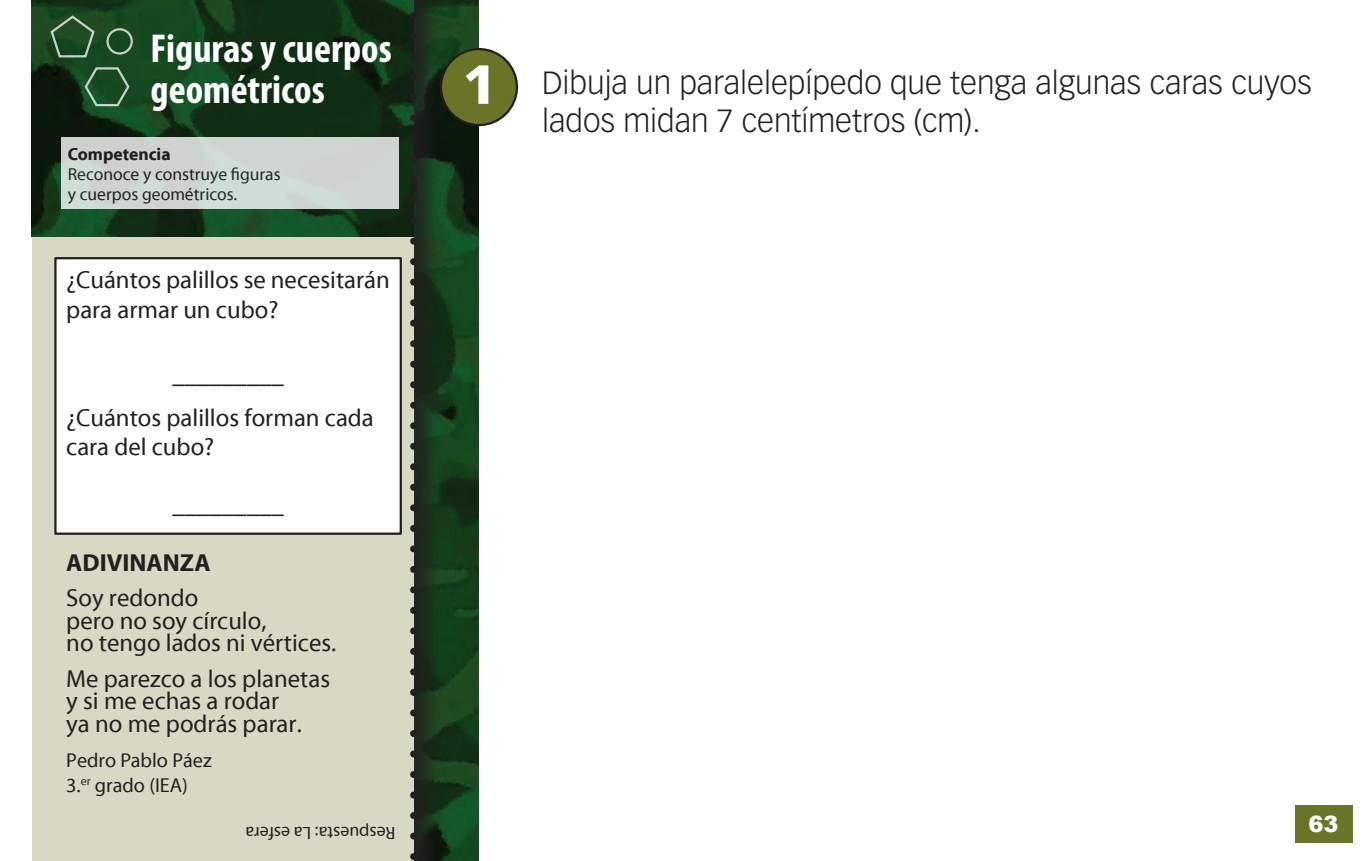
<style>
.page{position:relative;width:1371px;height:861px;background:#fff}
.page>*{position:absolute;margin:0;border:0;box-sizing:border-box;transform-origin:0 0}
.t1{font:900 54px "Vectora LH";color:#fff}
.t2{font:700 condensed 40.5px/40.5px "Myriad Pro";color:#fff}
.Pregunta{font:300 31.5px/37.8px "Vectora LH";color:#231f20}
.Texto_11{font:24.75px/22.5px "Myriad Pro";color:#231f20}
.Texto_11-2{font:700 24.75px "Myriad Pro";color:#231f20}
.t3{font:900 22.5px "Arial";color:#fff}
.Myriad_Pro_10_5_mm_s{font:20.25px "Myriad Pro";color:#231f20}
.t4{font:18px "Myriad Pro";color:#231f20}
.t5{font:17.55px/20.2px "Myriad Pro";color:#231f20}
.t6{font:700 17.55px "Myriad Pro";color:#231f20}
</style>
<div class="page">
<img style="left:442px;top:0;width:36px;height:860px">
<div style="left:35px;top:0;width:407px;height:860px;background:#231f20;opacity:.75"></div>
<div style="left:32px;top:0;width:382px;height:860px;background:#d8d9c4"></div>
<img style="left:32px;top:0;width:378px;height:237px">
<svg style="left:410px;top:0;width:7px;height:861px"></svg>
<div style="left:1295px;top:804px;width:57px;height:38px;background:#6a7429"></div>
<svg style="left:49px;top:14px;width:47px;height:45px;background:#315a37"></svg>
<svg style="left:83px;top:65px;width:48px;height:42px;background:#2e5e3a"></svg>
<div style="left:106px;top:28px;width:27px;height:27px;border:2px solid #fff;border-radius:50%"></div>
<div style="left:61px;top:137px;width:338px;height:72px;background:#cfd5d0"></div>
<div style="left:55px;top:258px;width:346px;height:275px;background:#fff"></div>
<div style="left:54px;top:257px;width:348px;height:277px;border:2px solid #231f20"></div>
<div style="left:441px;top:49px;width:76px;height:76px;background:#6a7429;border-radius:50%"></div>
<div style="left:440px;top:48px;width:78px;height:78px;border:2px solid #231f20;border-radius:50%"></div>
<h2 class="t2" style="left:151px;top:29px;width:243px">Figuras y cuerpos geométricos</h2>
<p class="t6" style="left:68px;top:142px;width:105px">Competencia</p>
<p class="t5" style="left:68px;top:163px;width:214px">Reconoce y construye figuras y cuerpos geométricos.</p>
<p class="Texto_11" style="left:66px;top:265px;width:325px;line-height:29.7px">¿Cuántos palillos se necesitarán para armar un cubo?</p>
<p class="Texto_11" style="left:172px;top:363px;width:113px">_________</p>
<p class="Texto_11" style="left:66px;top:402px;width:309px;line-height:29.7px">¿Cuántos palillos forman cada cara del cubo?</p>
<p class="Texto_11" style="left:172px;top:493px;width:113px">_________</p>
<p class="Texto_11-2" style="left:66px;top:546px;width:146px">ADIVINANZA</p>
<p class="Texto_11" style="left:66px;top:586px;width:272px">Soy redondo<br>pero no soy círculo,<br>no tengo lados ni vértices.</p>
<p class="Texto_11" style="left:66px;top:666px;width:265px">Me parezco a los planetas y si me echas a rodar<br>ya no me podrás parar.</p>
<p class="Myriad_Pro_10_5_mm_s" style="left:66px;top:747px;width:147px">Pedro Pablo Páez</p>
<p class="Myriad_Pro_10_5_mm_s" style="left:66px;top:772px;width:123px">3.<sup>er</sup> grado (IEA)</p>
<p class="t4" style="left:396px;top:843px;width:152px;rotate:-180deg">Respuesta: La esfera</p>
<p class="t1" style="left:463px;top:51px;width:33px">1</p>
<p class="Pregunta" style="left:542px;top:64px;width:771px">Dibuja un paralelepípedo que tenga algunas caras cuyos lados midan 7 centímetros (cm).</p>
<p class="t3" style="left:1309px;top:807px;width:32px">63</p>
</div>
